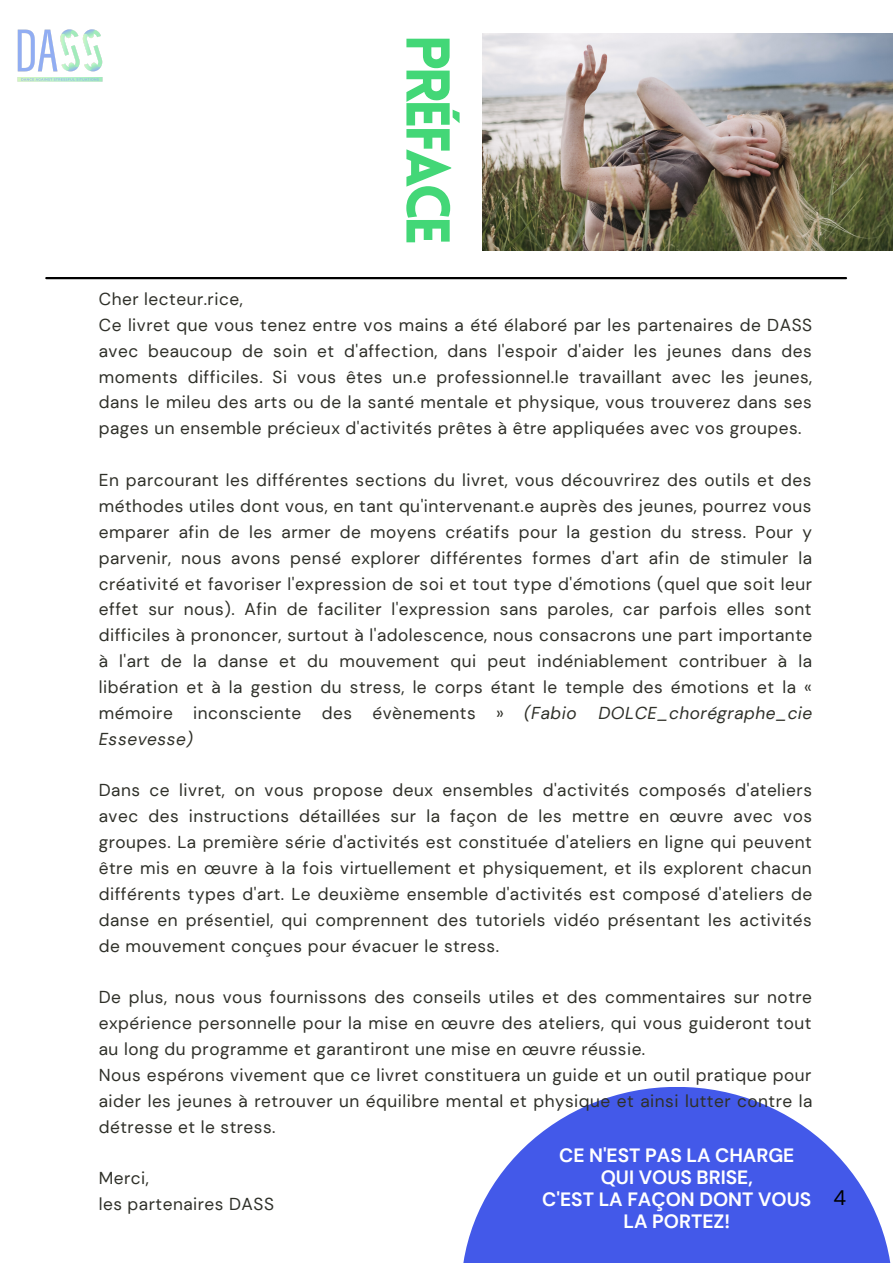
<style>
.page{position:relative;width:893px;height:1264px;background:#fff}
.page>*{position:absolute;margin:0;border:0;box-sizing:border-box;transform-origin:0 0}
.t1{font:900 60.45px "Lovelo";letter-spacing:-.075em;color:#43d777}
.t2{font:21px "DM Sans";color:#000}
.t3{font:700 19.2px/22.2px "DM Sans";color:#fff;text-align:center}
.t4{font:17.25px/25.8px "DM Sans";letter-spacing:.03em;color:#2f3029;text-align:justify}
.t5{font:italic 17.25px "DM Sans";letter-spacing:.03em;color:#2f3029}
.s1{font-style:italic}
</style>
<div class="page">
<img style="left:482px;top:34px;width:410px;height:217px">
<hr style="left:46px;top:277px;width:800px;height:2px;background:#000">
<svg style="left:463px;top:1087px;width:427px;height:175px;fill:#4359e9"></svg>
<img style="left:17px;top:29px;width:86px;height:53px">
<p class="t1" style="left:452px;top:34px;width:213px;rotate:90deg">PRÉFACE</p>
<p class="t4" style="left:99px;top:286px;width:145px">Cher lecteur.rice,</p>
<p class="t4" style="left:99px;top:312px;width:715px">Ce livret que vous tenez entre vos mains a été élaboré par les partenaires de DASS avec beaucoup de soin et d'affection, dans l'espoir d'aider les jeunes dans des moments difficiles. Si vous êtes un.e professionnel.le travaillant avec les jeunes, dans le mileu des arts ou de la santé mentale et physique, vous trouverez dans ses pages un ensemble précieux d'activités prêtes à être appliquées avec vos groupes.</p>
<p class="t4" style="left:99px;top:467px;width:715px">En parcourant les différentes sections du livret, vous découvrirez des outils et des méthodes utiles dont vous, en tant qu'intervenant.e auprès des jeunes, pourrez vous emparer afin de les armer de moyens créatifs pour la gestion du stress. Pour y parvenir, nous avons pensé explorer différentes formes d'art afin de stimuler la créativité et favoriser l'expression de soi et tout type d'émotions (quel que soit leur effet sur nous). Afin de faciliter l'expression sans paroles, car parfois elles sont difficiles à prononcer, surtout à l'adolescence, nous consacrons une part importante à l'art de la danse et du mouvement qui peut indéniablement contribuer à la libération et à la gestion du stress, le corps étant le temple des émotions et la « mémoire inconsciente des évènements » <span class="s1">(Fabio</span></p>
<p class="t5" style="left:598px;top:701px;width:215px">DOLCE_chorégraphe_cie</p>
<p class="t5" style="left:99px;top:727px;width:96px">Essevesse)</p>
<p class="t4" style="left:99px;top:777px;width:715px">Dans ce livret, on vous propose deux ensembles d'activités composés d'ateliers avec des instructions détaillées sur la façon de les mettre en œuvre avec vos groupes. La première série d'activités est constituée d'ateliers en ligne qui peuvent être mis en œuvre à la fois virtuellement et physiquement, et ils explorent chacun différents types d'art. Le deuxième ensemble d'activités est composé d'ateliers de danse en présentiel, qui comprennent des tutoriels vidéo présentant les activités de mouvement conçues pour évacuer le stress.</p>
<p class="t4" style="left:99px;top:984px;width:714px">De plus, nous vous fournissons des conseils utiles et des commentaires sur notre expérience personnelle pour la mise en œuvre des ateliers, qui vous guideront tout au long du programme et garantiront une mise en œuvre réussie.</p>
<p class="t4" style="left:99px;top:1062px;width:715px">Nous espérons vivement que ce livret constituera un guide et un outil pratique pour aider les jeunes à retrouver un équilibre mental et physique et ainsi lutter contre la détresse et le stress.</p>
<p class="t4" style="left:99px;top:1165px;width:52px">Merci,</p>
<p class="t4" style="left:99px;top:1191px;width:177px">les partenaires DASS</p>
<p class="t3" style="left:559px;top:1144px;width:237px">CE N'EST PAS LA CHARGE<br>QUI VOUS BRISE,</p>
<p class="t3" style="left:542px;top:1188px;width:270px">C'EST LA FAÇON DONT VOUS<br>LA PORTEZ!</p>
<p class="t2" style="left:833px;top:1184px;width:14px">4</p>
</div>
